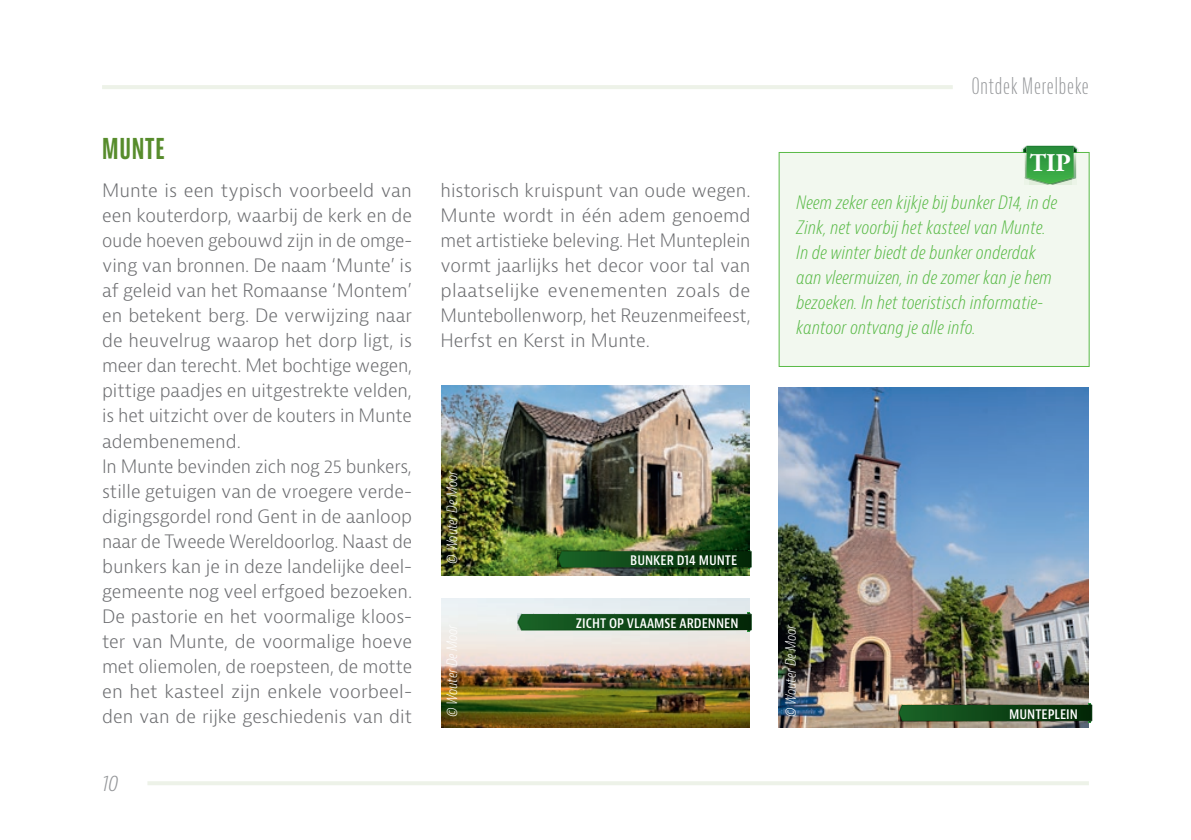
<style>
.page{position:relative;width:1191px;height:840px;background:#fff}
.page>*{position:absolute;margin:0;border:0;box-sizing:border-box;transform-origin:0 0}
.t1{font:700 extra-condensed 28px "Bernina Sans";letter-spacing:.03em;color:#578c2c}
.t2{font:700 25.4px "Adobe Garamond Pro";color:#fff}
.t3{font:300 extra-condensed 22px "Bernina Sans";letter-spacing:.04em;color:#939598}
.t4{font:italic 300 condensed 22px "Bernina Sans";color:#939598}
.t5{font:300 18px/25px "Bernina Sans";color:#6c6d70}
.t6{font:italic 300 condensed 18px/25px "Bernina Sans";color:#59ba47}
.t7{font:600 condensed 14px "Bernina Sans";color:#fff}
.t8{font:italic 300 condensed 14px "Bernina Sans";color:#fff}
</style>
<div class="page">
<hr style="left:102px;top:85px;width:850px;height:4px;background:#edf2e8">
<hr style="left:147px;top:781px;width:942px;height:3px;background:#edf2e8">
<div style="left:779px;top:152px;width:310px;height:214px;background:#f2f8ef"></div>
<svg style="left:1021px;top:146px;width:58px;height:39px;background:#5bae65"></svg>
<img style="left:441px;top:598px;width:308px;height:129px">
<img style="left:441px;top:385px;width:308px;height:189px">
<img style="left:779px;top:387px;width:310px;height:340px">
<svg style="left:898px;top:702px;width:194px;height:20px;background:#2a5229"></svg>
<svg style="left:517px;top:612px;width:235px;height:19px;background:#2d5d35"></svg>
<svg style="left:558px;top:549px;width:194px;height:19px;background:#17481b"></svg>
<p class="t3" style="left:971px;top:74px;width:119px">Ontdek Merelbeke</p>
<h1 class="t1" style="left:102px;top:133px;width:64px">MUNTE</h1>
<p class="t5" style="left:102px;top:178px;width:312px">Munte is een typisch voorbeeld van een kouterdorp, waarbij de kerk en de oude hoeven gebouwd zijn in de omge&shy;ving van bronnen. De naam ‘Munte’ is af geleid van het Romaanse ‘Montem’ en betekent berg. De verwijzing naar de heuvelrug waarop het dorp ligt, is meer dan terecht. Met bochtige wegen, pittige paadjes en uitgestrekte velden, is het uitzicht over de kouters in Munte adembenemend.<br>In Munte bevinden zich nog 25 bunkers, stille getuigen van de vroegere verde&shy;digingsgordel rond Gent in de aanloop naar de Tweede Wereldoorlog. Naast de bunkers kan je in deze landelijke deel&shy;gemeente nog veel erfgoed bezoeken.<br>De pastorie en het voormalige kloos&shy;ter van Munte, de voormalige hoeve met oliemolen, de roepsteen, de motte en het kasteel zijn enkele voorbeel&shy;den van de rijke geschiedenis van dit</p>
<p class="t5" style="left:440px;top:178px;width:312px;text-align:justify">historisch kruispunt van oude wegen.<br>Munte wordt in één adem genoemd met artistieke beleving. Het Munteplein vormt jaarlijks het decor voor tal van plaatselijke evenementen zoals de Muntebollenworp, het Reuzenmeifeest, Herfst en Kerst in Munte.</p>
<p class="t6" style="left:796px;top:191px;width:263px">Neem zeker een kijkje bij bunker D14, in de Zink, net voorbij het kasteel van Munte.<br>In de winter biedt de bunker onderdak aan vleermuizen, in de zomer kan je hem bezoeken. In het toeristisch informatie&shy;kantoor ontvang je alle info.</p>
<h2 class="t2" style="left:1029px;top:148px;width:43px">TIP</h2>
<p class="t8" style="left:444px;top:563px;width:94px;rotate:-90deg">© Wouter De Moor</p>
<p class="t7" style="left:630px;top:551px;width:108px">BUNKER D14 MUNTE</p>
<p class="t7" style="left:576px;top:614px;width:164px">ZICHT OP VLAAMSE ARDENNEN</p>
<p class="t8" style="left:444px;top:716px;width:94px;rotate:-90deg">© Wouter De Moor</p>
<p class="t8" style="left:782px;top:716px;width:94px;rotate:-90deg">© Wouter De Moor</p>
<p class="t7" style="left:1009px;top:704px;width:70px">MUNTEPLEIN</p>
<p class="t4" style="left:102px;top:770px;width:18px">10</p>
</div>
